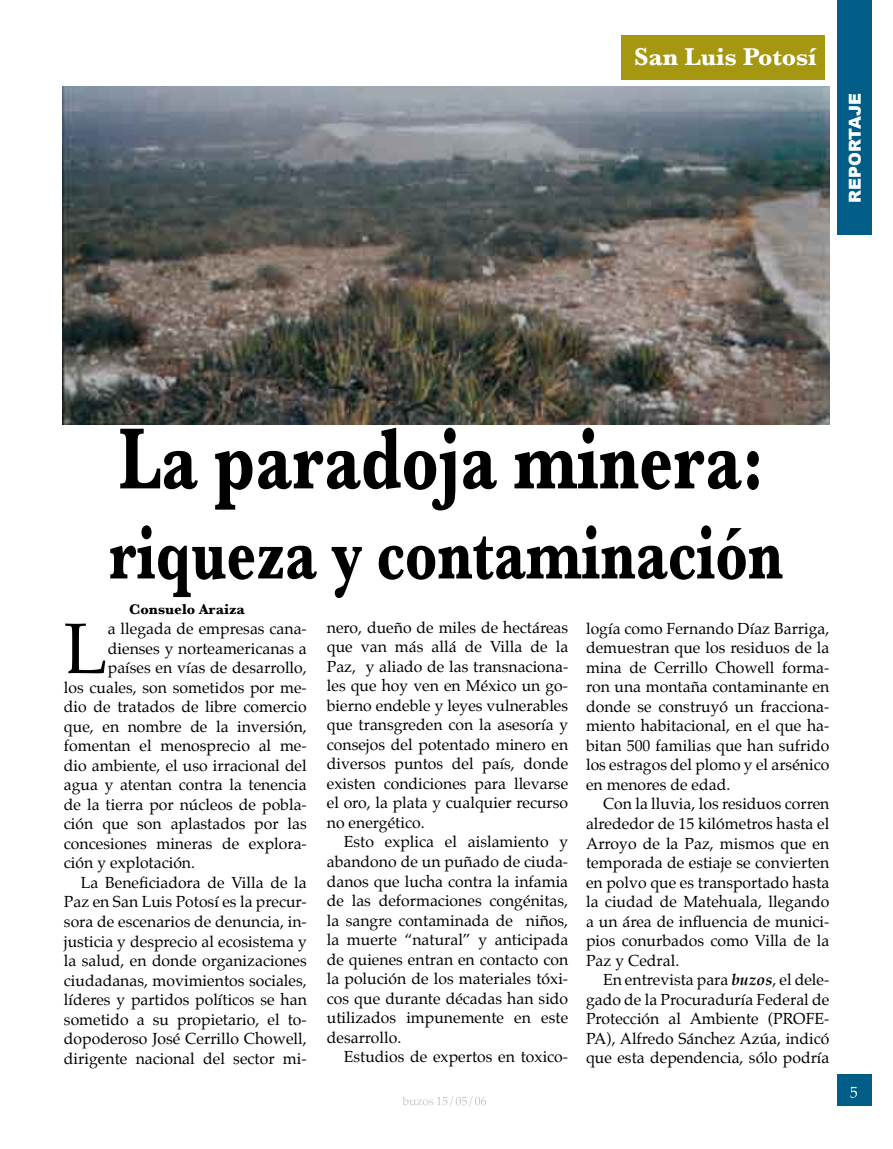
<style>
.page{position:relative;width:893px;height:1149px;background:#fff}
.page>*{position:absolute;margin:0;border:0;box-sizing:border-box;transform-origin:0 0}
.t1{font:700 90px "Baskerville";color:#000;scale:.73 1}
.t2{font:700 78.75px "Baskerville";color:#000;scale:.73 1}
.t3{font:71.7px "Palatino";color:#000}
.t4{font:700 25.5px "Baskerville";color:#fff}
.t5{font:900 16.5px "Arial";color:#fff}
.t6{font:15.75px/19.5px "Palatino";color:#000;text-align:justify}
.t7{font:700 15px "Baskerville";color:#000}
.s1{font-weight:700;font-style:italic}
</style>
<div class="page">
<div style="left:838px;top:0;width:34px;height:234px;background:#005d88"></div>
<div style="left:838px;top:1074px;width:34px;height:31px;background:#005d88"></div>
<svg style="left:850px;top:1086px;width:7px;height:11px"></svg>
<svg style="left:403px;top:1096px;width:83px;height:10px"></svg>
<img style="left:63px;top:86px;width:766px;height:338px">
<div style="left:622px;top:35px;width:203px;height:45px;background:#a59710"></div>
<h3 class="t4" style="left:634px;top:41px;width:184px">San Luis Potosí</h3>
<p class="t5" style="left:843px;top:203px;width:111px;rotate:-90deg">REPORTAJE</p>
<h1 class="t1" style="left:119px;top:406px;width:885px">La paradoja minera:</h1>
<h2 class="t2" style="left:109px;top:506px;width:925px">riqueza y contaminación</h2>
<p class="t7" style="left:129px;top:600px;width:117px">Consuelo Araiza</p>
<h3 class="t3" style="left:64px;top:589px;width:45px">L</h3>
<p class="t6" style="left:108px;top:619px;width:200px">a llegada de empresas cana-</p>
<p class="t6" style="left:108px;top:638px;width:200px">dienses y norteamericanas a</p>
<p class="t6" style="left:108px;top:658px;width:200px">países en vías de desarrollo,</p>
<p class="t6" style="left:64px;top:677px;width:244px">los cuales, son sometidos por me-</p>
<p class="t6" style="left:64px;top:697px;width:244px">dio de tratados de libre comercio</p>
<p class="t6" style="left:64px;top:716px;width:244px">que, en nombre de la inversión,</p>
<p class="t6" style="left:64px;top:736px;width:244px">fomentan el menosprecio al me-</p>
<p class="t6" style="left:64px;top:755px;width:244px">dio ambiente, el uso irracional del</p>
<p class="t6" style="left:64px;top:775px;width:244px">agua y atentan contra la tenencia</p>
<p class="t6" style="left:64px;top:794px;width:244px">de la tierra por núcleos de pobla-</p>
<p class="t6" style="left:64px;top:814px;width:244px">ción que son aplastados por las</p>
<p class="t6" style="left:64px;top:833px;width:244px">concesiones mineras de explora-</p>
<p class="t6" style="left:64px;top:853px;width:133px">ción y explotación.</p>
<p class="t6" style="left:81px;top:872px;width:227px">La Beneficiadora de Villa de la</p>
<p class="t6" style="left:64px;top:892px;width:244px">Paz en San Luis Potosí es la precur-</p>
<p class="t6" style="left:64px;top:911px;width:244px">sora de escenarios de denuncia, in-</p>
<p class="t6" style="left:64px;top:931px;width:244px">justicia y desprecio al ecosistema y</p>
<p class="t6" style="left:64px;top:950px;width:244px">la salud, en donde organizaciones</p>
<p class="t6" style="left:64px;top:970px;width:244px">ciudadanas, movimientos sociales,</p>
<p class="t6" style="left:64px;top:989px;width:244px">líderes y partidos políticos se han</p>
<p class="t6" style="left:64px;top:1009px;width:244px">sometido a su propietario, el to-</p>
<p class="t6" style="left:64px;top:1028px;width:244px">dopoderoso José Cerrillo Chowell,</p>
<p class="t6" style="left:64px;top:1048px;width:244px">dirigente nacional del sector mi-</p>
<p class="t6" style="left:327px;top:617px;width:243px">nero, dueño de miles de hectáreas que van más allá de Villa de la Paz, y aliado de las transnaciona&shy;les que hoy ven en México un go&shy;bierno endeble y leyes vulnerables que transgreden con la asesoría y consejos del potentado minero en diversos puntos del país, donde existen condiciones para llevarse el oro, la plata y cualquier recurso no energético.</p>
<p class="t6" style="left:327px;top:832px;width:243px;text-indent:17px">Esto explica el aislamiento y abandono de un puñado de ciuda&shy;danos que lucha contra la infamia de las deformaciones congénitas, la sangre contaminada de niños, la muerte “natural” y anticipada de quienes entran en contacto con la polución de los materiales tóxi&shy;cos que durante décadas han sido utilizados impunemente en este desarrollo.</p>
<p class="t6" style="left:344px;top:1046px;width:226px">Estudios de expertos en toxico-</p>
<p class="t6" style="left:586px;top:618px;width:245px">logía como Fernando Díaz Barriga, demuestran que los residuos de la mina de Cerrillo Chowell forma&shy;ron una montaña contaminante en donde se construyó un fracciona&shy;miento habitacional, en el que ha&shy;bitan 500 familias que han sufrido los estragos del plomo y el arsénico en menores de edad.</p>
<p class="t6" style="left:586px;top:794px;width:245px;text-indent:17px">Con la lluvia, los residuos corren alrededor de 15 kilómetros hasta el Arroyo de la Paz, mismos que en temporada de estiaje se convierten en polvo que es transportado hasta la ciudad de Matehuala, llegando a un área de influencia de munici&shy;pios conurbados como Villa de la Paz y Cedral.</p>
<p class="t6" style="left:586px;top:969px;width:245px;text-indent:17px">En entrevista para <span class="s1">buzos</span>, el dele&shy;gado de la Procuraduría Federal de Protección al Ambiente (PROFE-PA), Alfredo Sánchez Azúa, indicó que esta dependencia, sólo podría</p>
</div>
